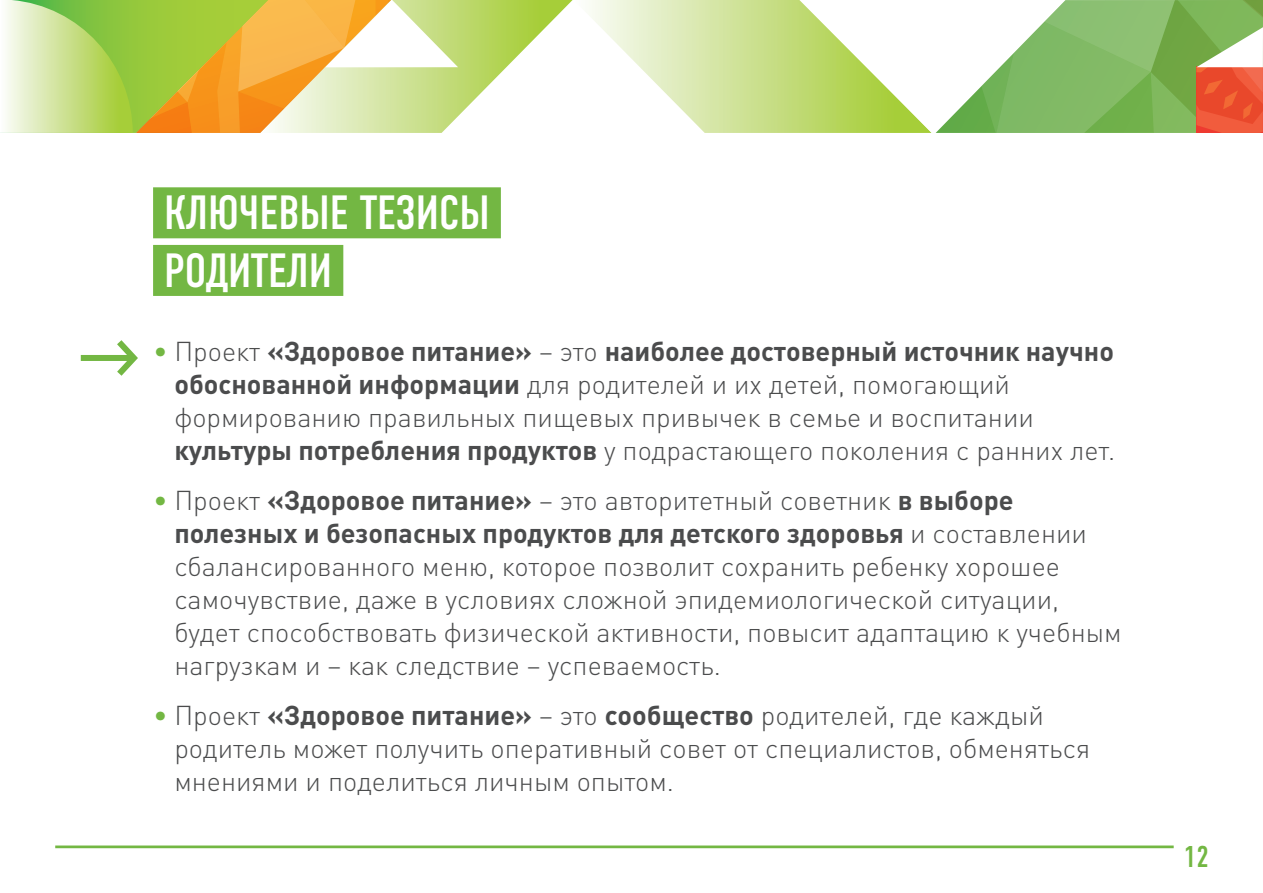
<style>
.page{position:relative;width:1263px;height:893px;background:#fff}
.page>*{position:absolute;margin:0;border:0;box-sizing:border-box;transform-origin:0 0}
.заг2{font:48px "DIN Condensed C";color:#fff}
.t1{font:30px "DIN Condensed C";color:#73b743}
.t2{font:300 27px/33px "DIN Pro";color:#4b4c4d}
.s1{color:#73b743}
.s2{font-weight:700}
</style>
<div class="page">
<hr style="left:55px;top:845px;width:1119px;height:3px;background:#73b743">
<svg style="left:706px;top:0;width:95px;height:133px"></svg>
<svg style="left:801px;top:0;width:462px;height:133px"></svg>
<svg style="left:0;top:0;width:706px;height:133px"></svg>
<div style="left:153px;top:187px;width:348px;height:51px;background:#73b743"></div>
<div style="left:153px;top:245px;width:190px;height:51px;background:#73b743"></div>
<svg style="left:117px;top:340px;width:21px;height:36px"></svg>
<div style="left:81px;top:355px;width:54px;height:6px;background:#73b743"></div>
<p class="заг2" style="left:164px;top:188px;width:327px">КЛЮЧЕВЫЕ ТЕЗИСЫ</p>
<p class="заг2" style="left:164px;top:245px;width:169px">РОДИТЕЛИ</p>
<p class="t2" style="left:174px;top:334px;width:942px;text-indent:-21px"><span class="s1">•</span> Проект <span class="s2">«Здоровое питание»</span> – это <span class="s2">наиболее достоверный источник научно обоснованной информации</span> для родителей и их детей , помогающий формированию правильных пищевых привычек в семье и воспитании <span class="s2">культуры потребления продуктов</span> у подрастающего поколения с ранних лет.</p>
<p class="t2" style="left:174px;top:483px;width:949px;text-indent:-21px"><span class="s1">•</span> Проект <span class="s2">«Здоровое питание»</span> – это авторитетный советник <span class="s2">в выборе полезных и безопасных продуктов для детского здоровья</span> и составлении сбалансированного меню, которое позволит сохранить ребенку хорошее самочувствие, даже в условиях сложной эпидемиологической ситуации, будет способствовать физической активности, повысит адаптацию к учебным нагрузкам и – как следствие – успеваемость.</p>
<p class="t2" style="left:174px;top:698px;width:917px;text-indent:-21px"><span class="s1">•</span> Проект <span class="s2">«Здоровое питание»</span> – это <span class="s2">сообщество</span> родителей , где каждый родитель может получить оперативный совет от специалистов, обменяться мнениями и поделиться личным опытом.</p>
<p class="t1" style="left:1184px;top:840px;width:27px">12</p>
</div>
